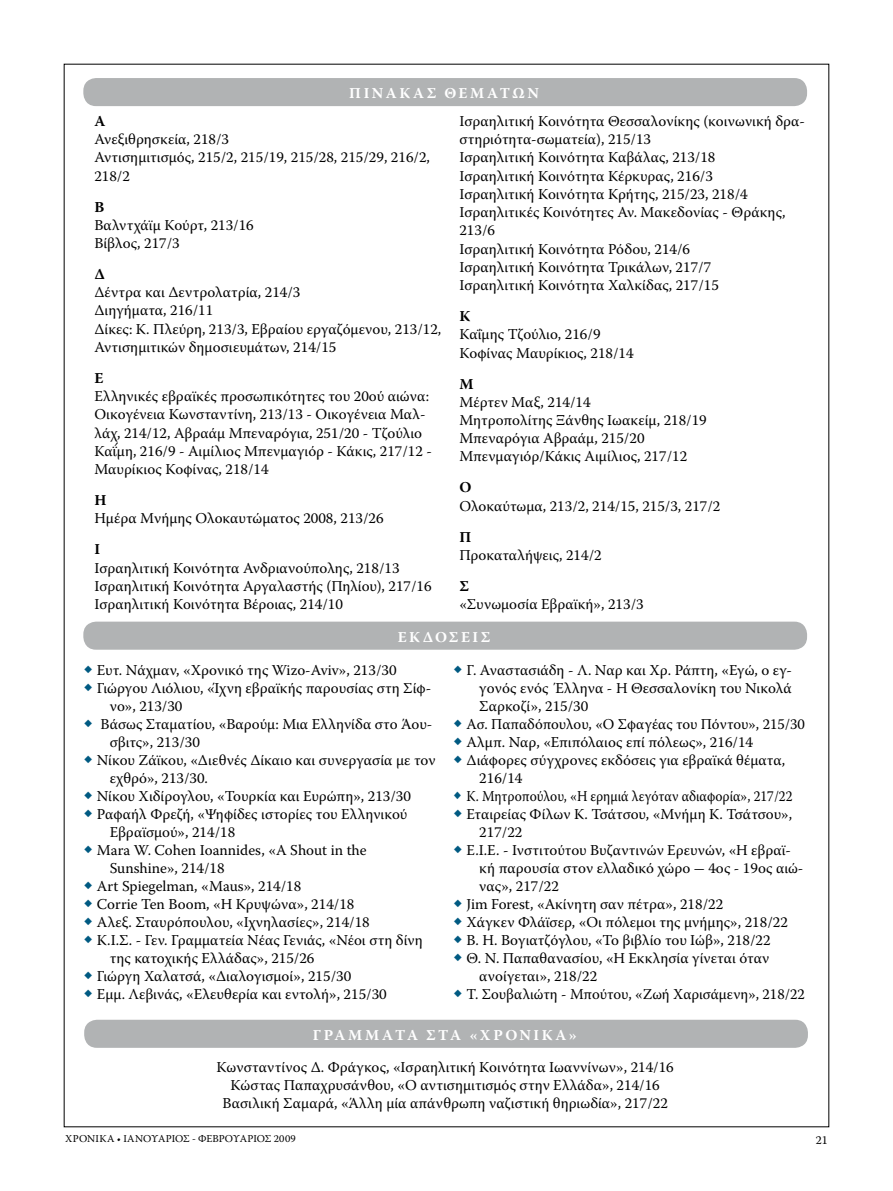
<style>
.page{position:relative;width:893px;height:1191px;background:#fff}
.page>*{position:absolute;margin:0;border:0;box-sizing:border-box;transform-origin:0 0}
.t1{font:15px/18.3px "Warnock Pro";color:#000}
.t2{font:15px "Warnock Pro";color:#000;scale:.9 1}
.t3{font:700 15px "Warnock Pro";letter-spacing:.165em;color:#fff}
.t4{font:700 15px "Warnock Pro";color:#000}
.t5{font:12px "Warnock Pro";color:#000}
.t6{font:10.5px "Warnock Pro";letter-spacing:.005em;color:#000}
.s1{font-family:"Times"}
.s2{color:#005a82}
</style>
<div class="page">
<div style="left:83px;top:78px;width:724px;height:28px;background:#b1b3b4;border-radius:13px"></div>
<div style="left:83px;top:621px;width:724px;height:28px;background:#b1b3b4;border-radius:13px"></div>
<div style="left:84px;top:1019px;width:724px;height:28px;background:#b1b3b4;border-radius:13px"></div>
<p class="t3" style="left:349px;top:84px;width:191px">ΠΙΝΑΚΑΣ ΘΕΜΑΤΩΝ</p>
<p class="t4" style="left:94px;top:112px;width:12px">Α</p>
<p class="t1" style="left:94px;top:130px;width:337px">Ανεξιθρησκεία, 218/3<br>Αντισημιτισμός, 215/2, 215/19, 215/28, 215/29, 216/2,<br>218/2</p>
<p class="t4" style="left:94px;top:198px;width:11px">Β</p>
<p class="t1" style="left:94px;top:215px;width:161px">Βαλντχάϊμ Κούρτ, 213/16<br>Βίβλος, 217/3</p>
<p class="t4" style="left:94px;top:265px;width:12px">Δ</p>
<p class="t1" style="left:94px;top:283px;width:348px">Δέντρα και Δεντρολατρία, 214/3<br>Διηγήματα, 216/11<br>Δίκες: Κ. Πλεύρη, 213/3, Εβραίου εργαζόμενου, 213/12, Αντισημιτικών δημοσιευμάτων, 214/15</p>
<p class="t4" style="left:94px;top:369px;width:11px">Ε</p>
<p class="t1" style="left:94px;top:387px;width:339px">Ελληνικές εβραϊκές προσωπικότητες του 20ού αιώνα:<br>Οικογένεια Κωνσταντίνη, 213/13 - Οικογένεια Μαλ&shy;λάχ, 214/12, Αβραάμ Μπεναρόγια, 251/20 - Τζούλιο Κα<span class="s1">ΐ</span>μη, 216/9 - Αιμίλιος Μπενμαγιόρ - Κάκις, 217/12 - Μαυρίκιος Κοφίνας, 218/14</p>
<p class="t4" style="left:94px;top:491px;width:13px">Η</p>
<p class="t1" style="left:94px;top:509px;width:291px">Ημέρα Μνήμης Ολοκαυτώματος 2008, 213/26</p>
<p class="t4" style="left:94px;top:540px;width:7px">Ι</p>
<p class="t1" style="left:94px;top:558px;width:339px">Ισραηλιτική Κοινότητα Ανδριανούπολης, 218/13<br>Ισραηλιτική Κοινότητα Αργαλαστής (Πηλίου), 217/16<br>Ισραηλιτική Κοινότητα Βέροιας, 214/10</p>
<p class="t1" style="left:459px;top:112px;width:347px">Ισραηλιτική Κοινότητα Θεσσαλονίκης (κοινωνική δρα&shy;στηριότητα-σωματεία), 215/13<br>Ισραηλιτική Κοινότητα Καβάλας, 213/18<br>Ισραηλιτική Κοινότητα Κέρκυρας, 216/3<br>Ισραηλιτική Κοινότητα Κρήτης, 215/23, 218/4<br>Ισραηλιτικές Κοινότητες Αν. Μακεδονίας - Θράκης, 213/6<br>Ισραηλιτική Κοινότητα Ρόδου, 214/6<br>Ισραηλιτική Κοινότητα Τρικάλων, 217/7<br>Ισραηλιτική Κοινότητα Χαλκίδας, 217/15</p>
<p class="t4" style="left:459px;top:307px;width:12px">Κ</p>
<p class="t1" style="left:459px;top:325px;width:176px">Καΐμης Τζούλιο, 216/9<br>Κοφίνας Μαυρίκιος, 218/14</p>
<p class="t4" style="left:459px;top:374px;width:16px">Μ</p>
<p class="t1" style="left:459px;top:392px;width:249px">Μέρτεν Μαξ, 214/14<br>Μητροπολίτης Ξάνθης Ιωακείμ, 218/19<br>Μπεναρόγια Αβραάμ, 215/20<br>Μπενμαγιόρ/Κάκις Αιμίλιος, 217/12</p>
<p class="t4" style="left:459px;top:478px;width:13px">Ο</p>
<p class="t1" style="left:459px;top:496px;width:263px">Ολοκαύτωμα, 213/2, 214/15, 215/3, 217/2</p>
<p class="t4" style="left:459px;top:527px;width:13px">Π</p>
<p class="t1" style="left:459px;top:545px;width:144px">Προκαταλήψεις, 214/2</p>
<p class="t4" style="left:459px;top:577px;width:11px">Σ</p>
<p class="t1" style="left:459px;top:595px;width:186px">«Συνωμοσία Εβραϊκή», 213/3</p>
<p class="t3" style="left:398px;top:627px;width:94px">ΕΚΔΟΣΕΙΣ</p>
<p class="t1" style="left:479px;top:660px;width:314px;text-align:justify;text-indent:-26px"><span class="s2">◆</span> Γ. Αναστασιάδη - Λ. Ναρ και Χρ. Ράπτη, «Εγώ, ο εγ&shy;γονός ενός Έλληνα - Η Θεσσαλονίκη του Νικολά Σαρκοζί», 215/30</p>
<p class="t1" style="left:454px;top:714px;width:353px"><span class="s2">◆</span> Ασ. Παπαδόπουλου, «Ο Σφαγέας του Πόντου», 215/30</p>
<p class="t1" style="left:454px;top:732px;width:301px"><span class="s2">◆</span> Αλμπ. Ναρ, «Επιπόλαιος επί πόλεως», 216/14</p>
<p class="t1" style="left:479px;top:750px;width:307px;text-indent:-26px"><span class="s2">◆</span> Διάφορες σύγχρονες εκδόσεις για εβραϊκά θέματα,<br>216/14</p>
<p class="t2" style="left:454px;top:786px;width:378px"><span class="s2">◆</span> Κ. Μητροπούλου, «Η ερημιά λεγόταν αδιαφορία», 217/22</p>
<p class="t1" style="left:479px;top:804px;width:314px;text-indent:-26px"><span class="s2">◆</span> Εταιρείας Φίλων Κ. Τσάτσου, «Μνήμη Κ. Τσάτσου»,<br>217/22</p>
<p class="t1" style="left:479px;top:840px;width:326px;text-indent:-26px"><span class="s2">◆</span> Ε.Ι.Ε. - Ινστιτούτου Βυζαντινών Ερευνών, «Η εβραϊ&shy;κή παρουσία στον ελλαδικό χώρο - 4ος - 19ος αιώ&shy;νας», 217/22</p>
<p class="t1" style="left:454px;top:894px;width:271px"><span class="s2">◆</span> Jim Forest, «Ακίνητη σαν πέτρα», 218/22</p>
<p class="t1" style="left:454px;top:912px;width:336px"><span class="s2">◆</span> Χάγκεν Φλάϊσερ, «Οι πόλεμοι της μνήμης», 218/22</p>
<p class="t1" style="left:454px;top:930px;width:318px"><span class="s2">◆</span> Β. Η. Βογιατζόγλου, «Το βιβλίο του Ιώβ», 218/22</p>
<p class="t1" style="left:479px;top:948px;width:292px;text-indent:-26px"><span class="s2">◆</span> Θ. Ν. Παπαθανασίου, «Η Εκκλησία γίνεται όταν ανοίγεται», 218/22</p>
<p class="t1" style="left:454px;top:984px;width:353px"><span class="s2">◆</span> Τ. Σουβαλιώτη - Μπούτου, «Ζωή Χαρισάμενη», 218/22</p>
<p class="t3" style="left:313px;top:1025px;width:266px">ΓΡΑΜΜΑΤΑ ΣΤΑ «ΧΡΟΝΙΚΑ»</p>
<p class="t1" style="left:217px;top:1058px;width:459px;text-align:center">Κωνσταντίνος Δ. Φράγκος, «Ισραηλιτική Κοινότητα Ιωαννίνων», 214/16<br>Κώστας Παπαχρυσάνθου, «Ο αντισημιτισμός στην Ελλάδα», 214/16<br>Βασιλική Σαμαρά, «Άλλη μία απάνθρωπη ναζιστική θηριωδία», 217/22</p>
<p class="t1" style="left:84px;top:660px;width:314px"><span class="s2">◆</span> Ευτ. Νάχμαν, «Χρονικό της Wizo-Aviv», 213/30</p>
<p class="t1" style="left:110px;top:678px;width:323px;text-indent:-26px"><span class="s2">◆</span> Γιώργου Λιόλιου, «Ίχνη εβραϊκής παρουσίας στη Σίφ&shy;νο», 213/30</p>
<p class="t1" style="left:110px;top:714px;width:324px;text-indent:-26px"><span class="s2">◆</span> Βάσως Σταματίου, «Βαρούμ: Μια Ελληνίδα στο Άου&shy;σβιτς», 213/30</p>
<p class="t1" style="left:110px;top:750px;width:327px;text-indent:-26px"><span class="s2">◆</span> Νίκου Ζάϊκου, «Διεθνές Δίκαιο και συνεργασία με τον εχθρό», 213/30.</p>
<p class="t1" style="left:84px;top:786px;width:328px"><span class="s2">◆</span> Νίκου Χιδίρογλου, «Τουρκία και Ευρώπη», 213/30</p>
<p class="t1" style="left:110px;top:804px;width:299px;text-indent:-26px"><span class="s2">◆</span> Ραφαήλ Φρεζή, «Ψηφίδες ιστορίες του Ελληνικού<br>Εβραϊσμού», 214/18</p>
<p class="t1" style="left:110px;top:840px;width:258px;text-indent:-26px"><span class="s2">◆</span> Mara W. Cohen Ioannides, «A Shout in the<br>Sunshine», 214/18</p>
<p class="t1" style="left:84px;top:876px;width:219px"><span class="s2">◆</span> Art Spiegelman, «Maus», 214/18</p>
<p class="t1" style="left:84px;top:894px;width:272px"><span class="s2">◆</span> Corrie Ten Boom, «Η Κρυψώνα», 214/18</p>
<p class="t1" style="left:84px;top:912px;width:287px"><span class="s2">◆</span> Αλεξ. Σταυρόπουλου, «Ιχνηλασίες», 214/18</p>
<p class="t1" style="left:110px;top:930px;width:315px;text-indent:-26px"><span class="s2">◆</span> Κ.Ι.Σ. - Γεν. Γραμματεία Νέας Γενιάς, «Νέοι στη δίνη της κατοχικής Ελλάδας», 215/26</p>
<p class="t1" style="left:84px;top:966px;width:269px"><span class="s2">◆</span> Γιώργη Χαλατσά, «Διαλογισμοί», 215/30</p>
<p class="t1" style="left:84px;top:984px;width:304px"><span class="s2">◆</span> Εμμ. Λεβινάς, «Ελευθερία και εντολή», 215/30</p>
<p class="t6" style="left:65px;top:1132px;width:232px">ΧΡΟΝΙΚΑ • ΙΑΝΟΥΑΡΙΟΣ - ΦΕΒΡΟΥΑΡΙΟΣ 2009</p>
<p class="t5" style="left:816px;top:1132px;width:13px">21</p>
</div>
